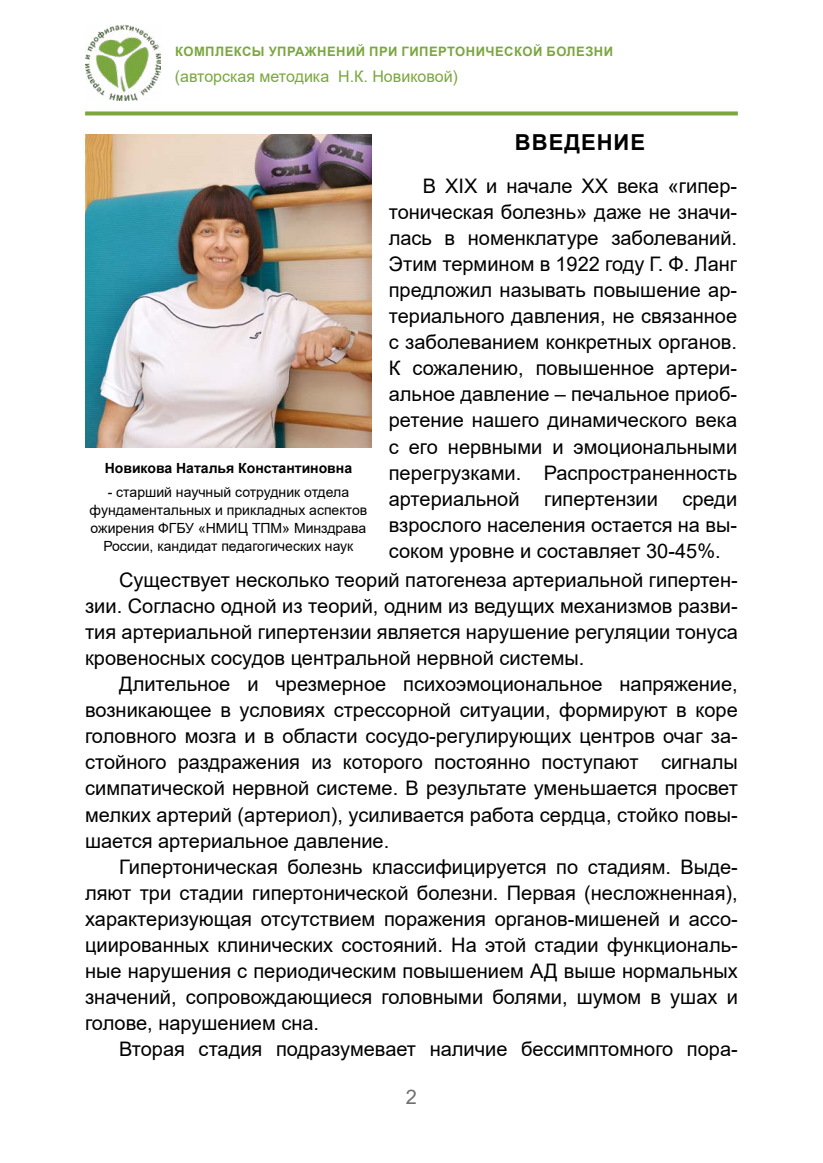
<style>
.page{position:relative;width:823px;height:1163px;background:#fff}
.page>*{position:absolute;margin:0;border:0;box-sizing:border-box;transform-origin:0 0}
.t1{font:700 22px "Arial";letter-spacing:.045em;color:#000}
.t2{font:20px/26px "Arial";color:#000;text-align:justify}
.t3{font:20px "Arial";color:#706f6f}
.t4{font:16px "Arial";color:#7aa73e}
.t5{font:14px/18px "Arial";color:#000;text-align:center}
.t6{font:700 14px "Arial";color:#000}
.t7{font:700 13px "Arial";letter-spacing:.035em;color:#7aa73e}
</style>
<div class="page">
<img style="left:85px;top:24px;width:75px;height:77px">
<svg style="left:85px;top:111px;width:652px;height:4px;background:#89b154"></svg>
<img style="left:85px;top:134px;width:286px;height:313px">
<p class="t7" style="left:175px;top:42px;width:439px">КОМПЛЕКСЫ УПРАЖНЕНИЙ ПРИ ГИПЕРТОНИЧЕСКОЙ БОЛЕЗНИ</p>
<p class="t4" style="left:175px;top:66px;width:284px">(авторская методика Н.К. Новиковой)</p>
<p class="t6" style="left:105px;top:458px;width:249px">Новикова Наталья Константиновна</p>
<p class="t5" style="left:90px;top:483px;width:279px">- старший научный сотрудник отдела фундаментальных и прикладных аспектов ожирения ФГБУ «НМИЦ ТПМ» Минздрава России, кандидат педагогических наук</p>
<p class="t1" style="left:514px;top:127px;width:132px">ВВЕДЕНИЕ</p>
<p class="t2" style="left:388px;top:173px;width:350px;text-indent:34px">В ХIX и начале ХХ века «гипер&shy;тоническая болезнь» даже не значи&shy;лась в номенклатуре заболеваний.<br>Этим термином в 1922 году Г. Ф. Ланг предложил называть повышение ар&shy;териального давления, не связанное с заболеванием конкретных органов.<br>К сожалению, повышенное артери&shy;альное давление – печальное приоб&shy;ретение нашего динамического века с его нервными и эмоциональными перегрузками. Распространенность артериальной гипертензии среди взрослого населения остается на вы&shy;соком уровне и составляет 30-45%.</p>
<p class="t2" style="left:85px;top:567px;width:653px;text-indent:34px">Существует несколько теорий патогенеза артериальной гипертен&shy;зии. Согласно одной из теорий, одним из ведущих механизмов разви&shy;тия артериальной гипертензии является нарушение регуляции тонуса кровеносных сосудов центральной нервной системы.</p>
<p class="t2" style="left:85px;top:671px;width:653px;text-indent:34px">Длительное и чрезмерное психоэмоциональное напряжение, возникающее в условиях стрессорной ситуации, формируют в коре головного мозга и в области сосудо-регулирующих центров очаг за&shy;стойного раздражения из которого постоянно поступают сигналы симпатической нервной системе. В результате уменьшается просвет мелких артерий (артериол), усиливается работа сердца, стойко повы&shy;шается артериальное давление.</p>
<p class="t2" style="left:85px;top:853px;width:653px;text-indent:34px">Гипертоническая болезнь классифицируется по стадиям. Выде&shy;ляют три стадии гипертонической болезни. Первая (несложненная), характеризующая отсутствием поражения органов-мишеней и ассо&shy;циированных клинических состояний. На этой стадии функциональ&shy;ные нарушения с периодическим повышением АД выше нормальных значений, сопровождающиеся головными болями, шумом в ушах и голове, нарушением сна.</p>
<p class="t2" style="left:119px;top:1035px;width:619px">Вторая стадия подразумевает наличие бессимптомного пора-</p>
<p class="t3" style="left:405px;top:1082px;width:13px">2</p>
</div>
